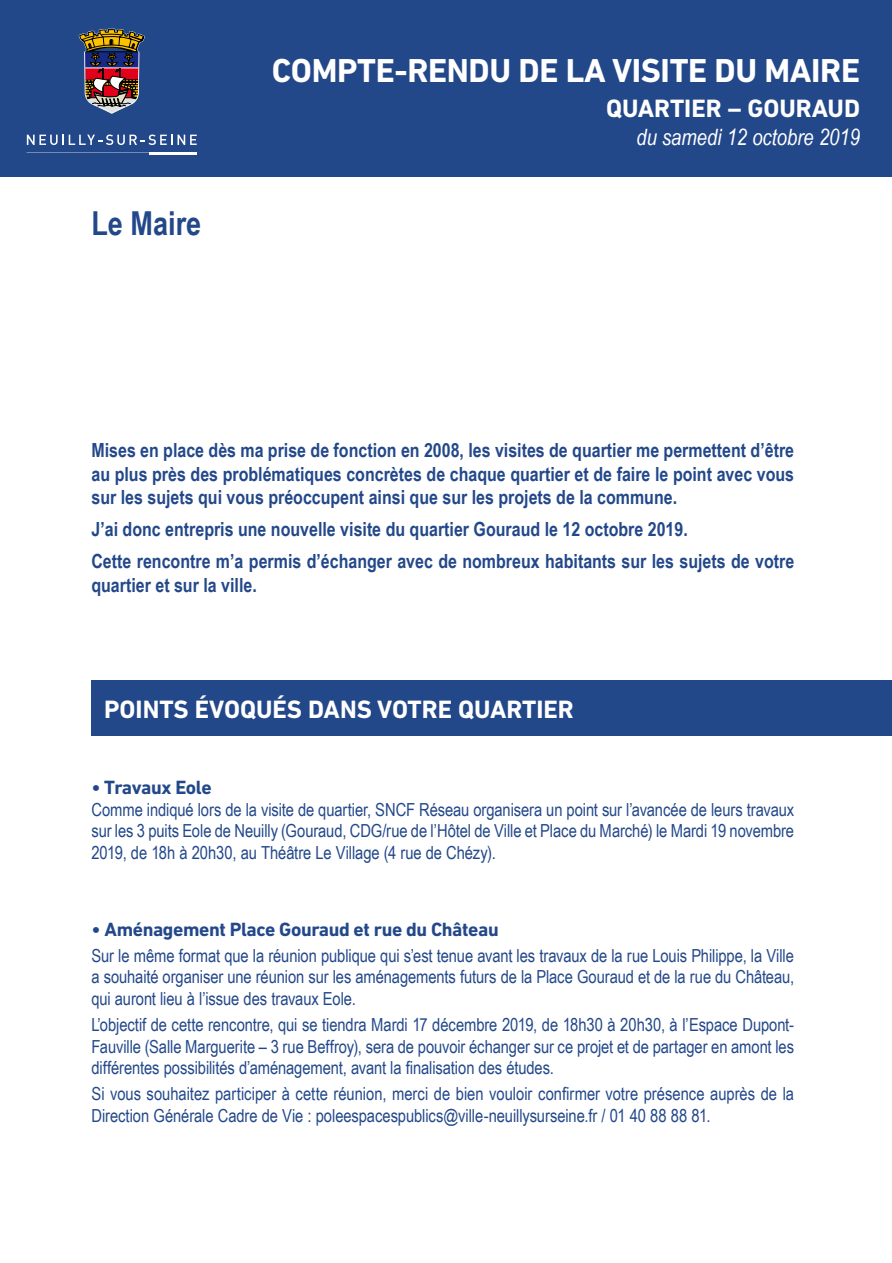
<style>
.page{position:relative;width:892px;height:1263px;background:#fff}
.page>*{position:absolute;margin:0;border:0;box-sizing:border-box;transform-origin:0 0}
.t1{font:700 33.75px "DIN Next LT Pro";letter-spacing:-.01em;color:#fff}
.t2{font:700 33px "Arial Narrow";color:#23488a}
.t3{font:700 25.5px "DIN Next LT Pro";color:#fff}
.t4{font:italic 22.5px "Arial Narrow";color:#fff}
.t5{font:700 19.5px/23.4px "Arial Narrow";color:#23488a;text-align:justify}
.t6{font:700 19.5px "DIN Next LT Pro";letter-spacing:-.02em;color:#23488a}
.t7{font:18px/21.6px "Arial Narrow";letter-spacing:-.005em;color:#23488a;text-align:justify}
</style>
<div class="page">
<div style="left:0;top:0;width:892px;height:176px;background:#23488a"></div>
<svg style="left:79px;top:28px;width:66px;height:86px"></svg>
<svg style="left:27px;top:135px;width:170px;height:10px"></svg>
<svg style="left:27px;top:152px;width:170px;height:1px"></svg>
<hr style="left:149px;top:153px;width:48px;height:2px;background:#fff">
<div style="left:91px;top:680px;width:801px;height:56px;background:#23488a"></div>
<h2 class="t2" style="left:91px;top:198px;width:111px">Le Maire</h2>
<h1 class="t1" style="left:272px;top:51px;width:590px">COMPTE-RENDU DE LA VISITE DU MAIRE</h1>
<h3 class="t3" style="left:606px;top:93px;width:255px">QUARTIER – GOURAUD</h3>
<p class="t4" style="left:636px;top:122px;width:225px">du samedi 12 octobre 2019</p>
<p class="t5" style="left:91px;top:438px;width:704px">Mises en place dès ma prise de fonction en 2008, les visites de quartier me permettent d’être au plus près des problématiques concrètes de chaque quartier et de faire le point avec vous sur les sujets qui vous préoccupent ainsi que sur les projets de la commune.</p>
<p class="t5" style="left:91px;top:512px;width:704px;line-height:32px">J’ai donc entrepris une nouvelle visite du quartier Gouraud le 12 octobre 2019.<br>Cette rencontre m’a permis d’échanger avec de nombreux habitants sur les sujets de votre</p>
<p class="t5" style="left:91px;top:572px;width:167px">quartier et sur la ville.</p>
<h3 class="t3" style="left:104px;top:694px;width:471px">POINTS ÉVOQUÉS DANS VOTRE QUARTIER</h3>
<p class="t6" style="left:91px;top:776px;width:122px">• Travaux Eole</p>
<p class="t7" style="left:91px;top:798px;width:704px">Comme indiqué lors de la visite de quartier, SNCF Réseau organisera un point sur l’avancée de leurs travaux sur les 3 puits Eole de Neuilly (Gouraud, CDG/rue de l’Hôtel de Ville et Place du Marché) le Mardi 19 novembre 2019, de 18h à 20h30, au Théâtre Le Village (4 rue de Chézy).</p>
<p class="t6" style="left:91px;top:918px;width:409px">• Aménagement Place Gouraud et rue du Château</p>
<p class="t7" style="left:91px;top:944px;width:704px">Sur le même format que la réunion publique qui s’est tenue avant les travaux de la rue Louis Philippe, la Ville a souhaité organiser une réunion sur les aménagements futurs de la Place Gouraud et de la rue du Château, qui auront lieu à l’issue des travaux Eole.</p>
<p class="t7" style="left:91px;top:1013px;width:704px">L’objectif de cette rencontre, qui se tiendra Mardi 17 décembre 2019, de 18h30 à 20h30, à l’Espace Dupont-Fauville (Salle Marguerite – 3 rue Beffroy), sera de pouvoir échanger sur ce projet et de partager en amont les différentes possibilités d’aménagement, avant la finalisation des études.</p>
<p class="t7" style="left:91px;top:1082px;width:704px">Si vous souhaitez participer à cette réunion, merci de bien vouloir confirmer votre présence auprès de la<br>Direction Générale Cadre de Vie : poleespacespublics@ville-neuillysurseine.fr / 01 40 88 88 81.</p>
</div>
